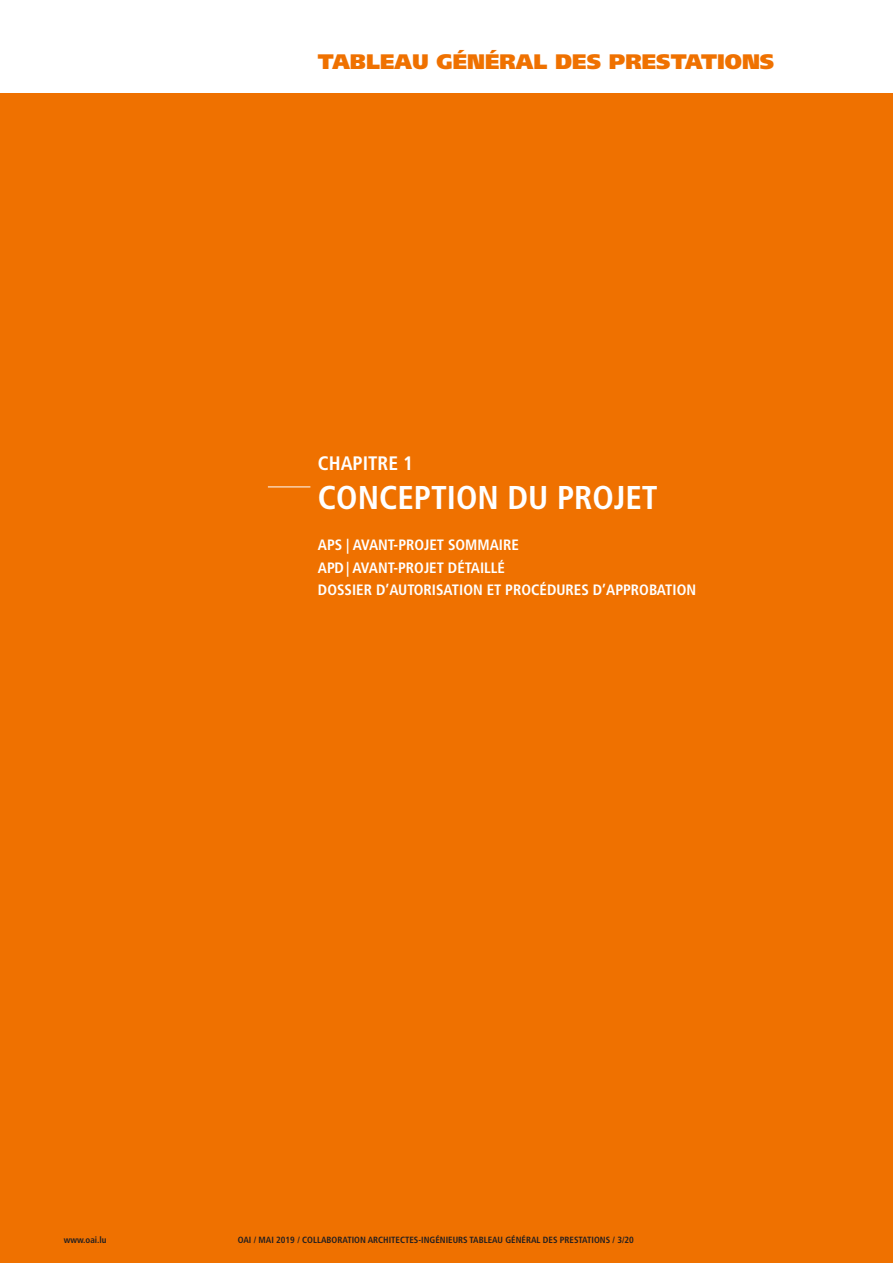
<style>
.page{position:relative;width:893px;height:1263px;background:#fff}
.page>*{position:absolute;margin:0;border:0;box-sizing:border-box;transform-origin:0 0}
.t1{font:700 condensed 33px "Frutiger LT Std";color:#fff}
.t2{font:900 21px "Frutiger LT Std";color:#ef7100}
.t3{font:700 condensed 19.5px "Frutiger LT Std";color:#fff}
.t4{font:700 condensed 15px/22.2px "Frutiger LT Std";color:#fff}
.t5{font:700 condensed 9px "Frutiger LT Std";color:#231f20}
</style>
<div class="page">
<div style="left:0;top:93px;width:893px;height:1170px;background:#ef7100"></div>
<hr style="left:268px;top:486px;width:42px;height:1px;background:#fff">
<h2 class="t2" style="left:318px;top:49px;width:458px">TABLEAU GÉNÉRAL DES PRESTATIONS</h2>
<h3 class="t3" style="left:318px;top:451px;width:97px">CHAPITRE 1</h3>
<h1 class="t1" style="left:318px;top:478px;width:341px">CONCEPTION DU PROJET</h1>
<p class="t4" style="left:318px;top:534px;width:380px">APS | AVANT-PROJET SOMMAIRE<br>APD | AVANT-PROJET DÉTAILLÉ<br>DOSSIER D’AUTORISATION ET PROCÉDURES D’APPROBATION</p>
<p class="t5" style="left:64px;top:1234px;width:44px">www.oai.lu</p>
<p class="t5" style="left:238px;top:1234px;width:398px">OAI / MAI 2019 / COLLABORATION ARCHITECTES-INGÉNIEURS TABLEAU GÉNÉRAL DES PRESTATIONS / 3/20</p>
</div>
